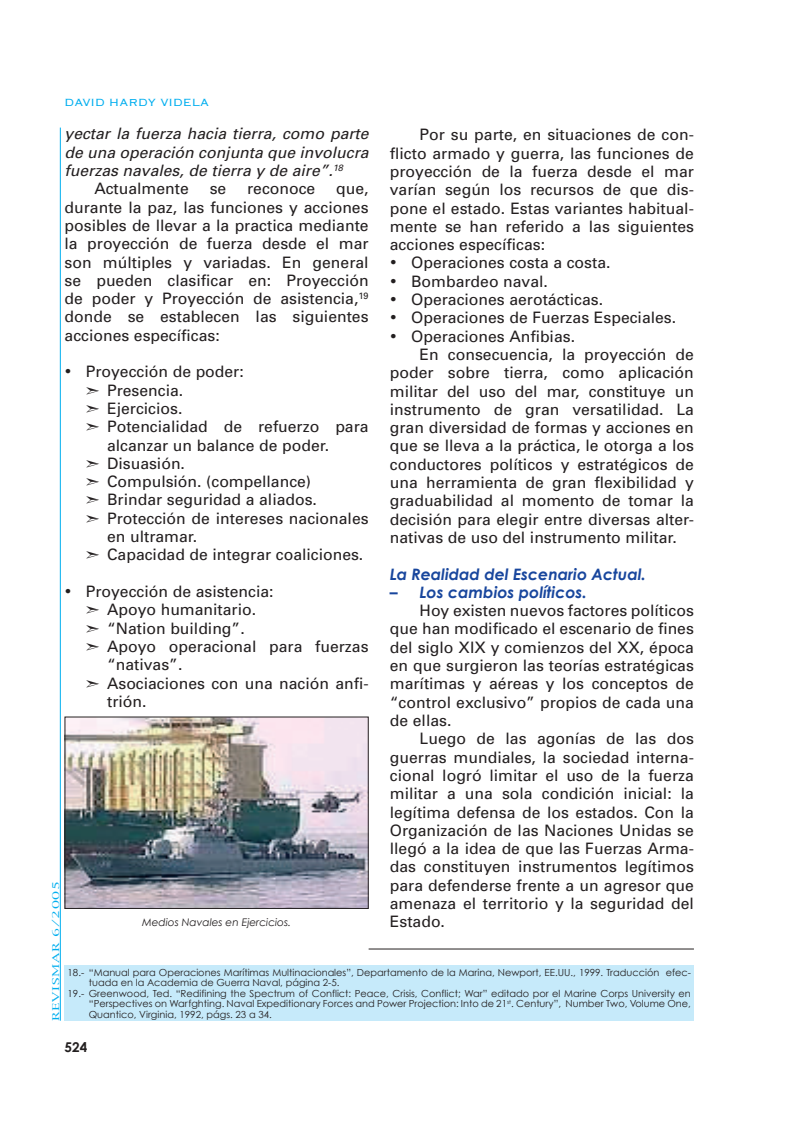
<style>
.page{position:relative;width:807px;height:1127px;background:#fff}
.page>*{position:absolute;margin:0;border:0;box-sizing:border-box;transform-origin:0 0}
.t1{font:15.75px/18.3px "Univers";color:#231f20;text-align:justify}
.t2{font:italic 15.75px "Univers";color:#231f20}
.t3{font:italic 700 15.75px "Century Gothic";color:#18469d}
.t4{font:300 13.5px "Copperplate";color:#00aeef}
.t5{font:700 13.5px "Century Gothic";color:#231f20}
.t6{font:italic 10.5px "Century Gothic";color:#231f20}
.t7{font:9.75px "Century Gothic";color:#231f20}
.t8{font:9px "New York";letter-spacing:.05em;color:#00aeef;scale:1.5 1}
</style>
<div class="page">
<hr style="left:60px;top:128px;width:1px;height:892px;background:#00aeef">
<img style="left:67px;top:718px;width:300px;height:189px">
<div style="left:65px;top:716px;width:304px;height:193px;border:1px solid #231f20"></div>
<div style="left:65px;top:965px;width:629px;height:55px;background:#c6eafa"></div>
<hr style="left:369px;top:948px;width:325px;height:1px;background:#231f20">
<p class="t4" style="left:65px;top:93px;width:146px">DAVID HARDY VIDELA</p>
<p class="t2" style="left:65px;top:125px;width:306px">yectar la fuerza hacia tierra, como parte</p>
<p class="t2" style="left:65px;top:143px;width:306px">de una operación conjunta que involucra</p>
<p class="t2" style="left:65px;top:161px;width:280px">fuerzas navales, de tierra y de aire”.<sup>18</sup></p>
<p class="t1" style="left:94px;top:180px;width:96px">Actualmente</p>
<p class="t1" style="left:210px;top:180px;width:18px">se</p>
<p class="t1" style="left:247px;top:180px;width:70px">reconoce</p>
<p class="t1" style="left:390px;top:126px;width:306px;text-indent:30px">Por su parte, en situaciones de con&shy;flicto armado y guerra, las funciones de proyección de la fuerza desde el mar varían según los recursos de que dis&shy;pone el estado. Estas variantes habitual&shy;mente se han referido a las siguientes acciones específicas:</p>
<p class="t1" style="left:390px;top:254px;width:222px">• Operaciones costa a costa.</p>
<p class="t1" style="left:390px;top:272px;width:160px">• Bombardeo naval.</p>
<p class="t1" style="left:390px;top:290px;width:215px">• Operaciones aerotácticas.</p>
<p class="t1" style="left:390px;top:309px;width:288px">• Operaciones de Fuerzas Especiales.</p>
<p class="t1" style="left:390px;top:327px;width:187px">• Operaciones Anfibias.</p>
<p class="t1" style="left:420px;top:345px;width:276px">En consecuencia, la proyección de</p>
<p class="t1" style="left:390px;top:364px;width:305px">poder sobre tierra, como aplicación</p>
<p class="t1" style="left:390px;top:382px;width:306px">militar del uso del mar, constituye un</p>
<p class="t1" style="left:390px;top:400px;width:306px">instrumento de gran versatilidad. La</p>
<p class="t1" style="left:390px;top:419px;width:306px">gran diversidad de formas y acciones en</p>
<p class="t1" style="left:390px;top:437px;width:305px">que se lleva a la práctica, le otorga a los</p>
<p class="t1" style="left:390px;top:455px;width:306px">conductores políticos y estratégicos de</p>
<p class="t1" style="left:390px;top:473px;width:305px">una herramienta de gran flexibilidad y</p>
<p class="t1" style="left:390px;top:492px;width:305px">graduabilidad al momento de tomar la</p>
<p class="t1" style="left:390px;top:510px;width:306px">decisión para elegir entre diversas alter-</p>
<p class="t1" style="left:390px;top:528px;width:288px">nativas de uso del instrumento militar.</p>
<p class="t3" style="left:390px;top:564px;width:258px">La Realidad del Escenario Actual.</p>
<p class="t3" style="left:390px;top:582px;width:199px">– Los cambios políticos.</p>
<p class="t1" style="left:390px;top:602px;width:306px;text-indent:30px">Hoy existen nuevos factores políticos que han modificado el escenario de fines del siglo XIX y comienzos del XX, época en que surgieron las teorías estratégicas marítimas y aéreas y los conceptos de “control exclusivo” propios de cada una de ellas.</p>
<p class="t1" style="left:390px;top:730px;width:306px;text-indent:30px">Luego de las agonías de las dos guerras mundiales, la sociedad interna&shy;cional logró limitar el uso de la fuerza militar a una sola condición inicial: la legítima defensa de los estados. Con la Organización de las Naciones Unidas se llegó a la idea de que las Fuerzas Arma&shy;das constituyen instrumentos legítimos para defenderse frente a un agresor que amenaza el territorio y la seguridad del Estado.</p>
<p class="t1" style="left:65px;top:180px;width:306px;text-indent:272px">que, durante la paz, las funciones y acciones posibles de llevar a la practica mediante la proyección de fuerza desde el mar son múltiples y variadas. En general se pueden clasificar en: Proyección de poder y Proyección de asistencia,<sup>19 </sup>donde se establecen las siguientes acciones específicas:</p>
<p class="t1" style="left:65px;top:363px;width:181px">• Proyección de poder:</p>
<p class="t1" style="left:86px;top:381px;width:99px">➣ Presencia.</p>
<p class="t1" style="left:86px;top:399px;width:98px">➣ Ejercicios.</p>
<p class="t1" style="left:86px;top:418px;width:284px">➣ Potencialidad de refuerzo para</p>
<p class="t1" style="left:107px;top:436px;width:224px">alcanzar un balance de poder.</p>
<p class="t1" style="left:86px;top:454px;width:101px">➣ Disuasión.</p>
<p class="t1" style="left:86px;top:473px;width:227px">➣ Compulsión. (compellance)</p>
<p class="t1" style="left:86px;top:491px;width:233px">➣ Brindar seguridad a aliados.</p>
<p class="t1" style="left:86px;top:509px;width:284px">➣ Protección de intereses nacionales</p>
<p class="t1" style="left:107px;top:527px;width:92px">en ultramar.</p>
<p class="t1" style="left:86px;top:546px;width:279px">➣ Capacidad de integrar coaliciones.</p>
<p class="t1" style="left:65px;top:582px;width:210px">• Proyección de asistencia:</p>
<p class="t1" style="left:86px;top:601px;width:172px">➣ Apoyo humanitario.</p>
<p class="t1" style="left:86px;top:619px;width:160px">➣ “Nation building”.</p>
<p class="t1" style="left:86px;top:637px;width:284px">➣ Apoyo operacional para fuerzas</p>
<p class="t1" style="left:107px;top:656px;width:77px">“nativas”.</p>
<p class="t1" style="left:86px;top:674px;width:284px">➣ Asociaciones con una nación anfi-</p>
<p class="t1" style="left:107px;top:692px;width:41px">trión.</p>
<p class="t8" style="left:50px;top:1021px;width:95px;rotate:-90deg">REVISMAR 6/2005</p>
<p class="t6" style="left:142px;top:916px;width:150px">Medios Navales en Ejercicios.</p>
<p class="t7" style="left:68px;top:966px;width:625px">18.- “Manual para Operaciones Marítimas Multinacionales”, Departamento de la Marina, Newport, EE.UU., 1999. Traducción efec-</p>
<p class="t7" style="left:89px;top:977px;width:252px">tuada en la Academia de Guerra Naval, página 2-5.</p>
<p class="t7" style="left:68px;top:987px;width:625px">19.- Greenwood, Ted. “Redifining the Spectrum of Conflict: Peace, Crisis, Conflict; War” editado por el Marine Corps University en</p>
<p class="t7" style="left:89px;top:998px;width:604px">“Perspectives on Warfghting. Naval Expeditionary Forces and Power Projection: Into de 21<sup>st</sup>. Century”, Number Two, Volume One,</p>
<p class="t7" style="left:89px;top:1008px;width:185px">Quantico, Virginia, 1992, págs. 23 a 34.</p>
<p class="t5" style="left:65px;top:1038px;width:24px">524</p>
</div>
